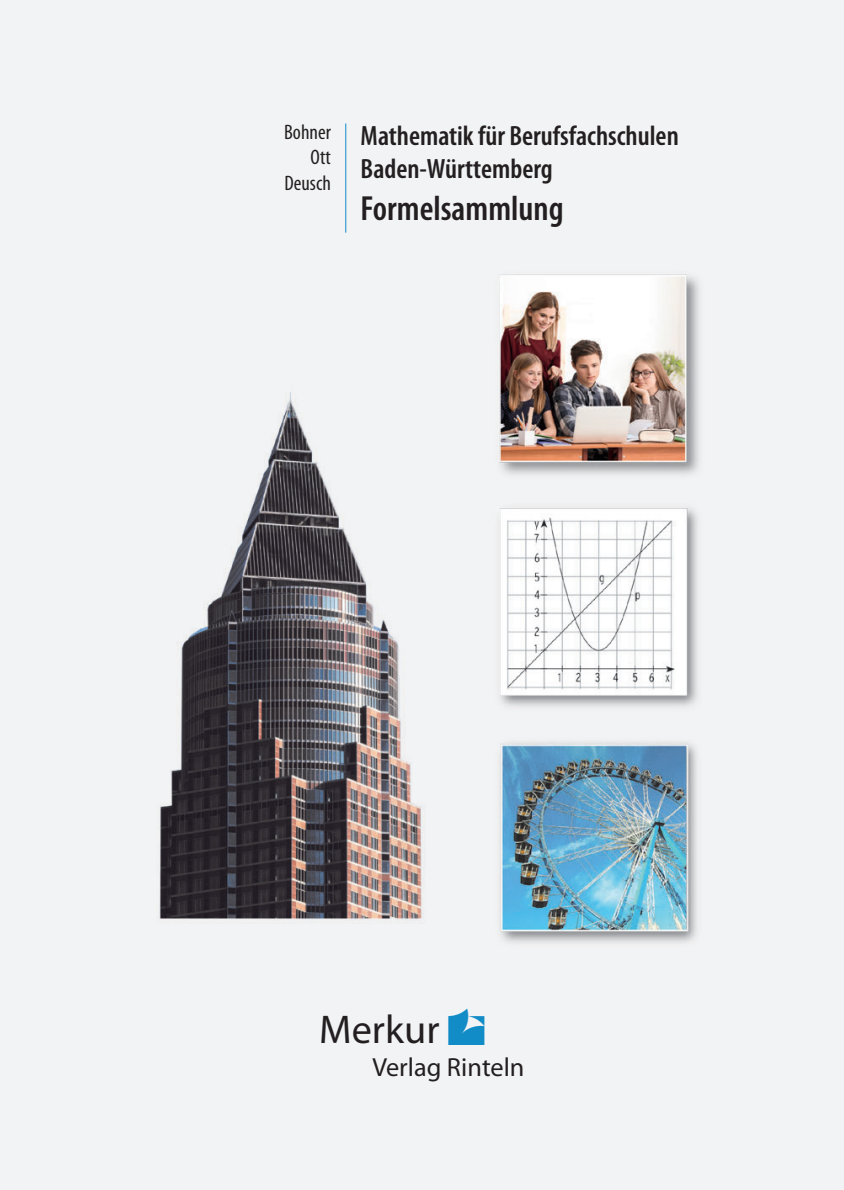
<style>
.page{position:relative;width:844px;height:1190px;background:#fff}
.page>*{position:absolute;margin:0;border:0;box-sizing:border-box;transform-origin:0 0}
.t1{font:49px "Merkur";color:#128cc7}
.t2{font:40.25px "Myriad Pro";letter-spacing:.005em;color:#231f20}
.t3{font:600 condensed 35px "Myriad Pro";color:#231f20}
.t4{font:600 condensed 28px/33.6px "Myriad Pro";color:#231f20}
.t5{font:26.25px "Myriad Pro";color:#231f20}
.t6{font:condensed 21px/25.2px "Myriad Pro";color:#231f20;text-align:right}
</style>
<div class="page">
<div style="left:0;top:0;width:843px;height:1190px;background:#f2f3f4"></div>
<hr style="left:345px;top:124px;width:1px;height:109px;background:#128cc7">
<img style="left:159px;top:274px;width:540px;height:669px">
<p class="t6" style="left:284px;top:119px;width:48px">Bohner<br>Ott<br>Deusch</p>
<p class="t4" style="left:360px;top:120px;width:320px">Mathematik für Berufsfachschulen<br>Baden-Württemberg</p>
<p class="t3" style="left:360px;top:195px;width:204px">Formelsammlung</p>
<h1 class="t1" style="left:448px;top:999px;width:38px">M</h1>
<h2 class="t2" style="left:319px;top:1006px;width:122px">Merkur</h2>
<p class="t5" style="left:372px;top:1051px;width:154px">Verlag Rinteln</p>
</div>
